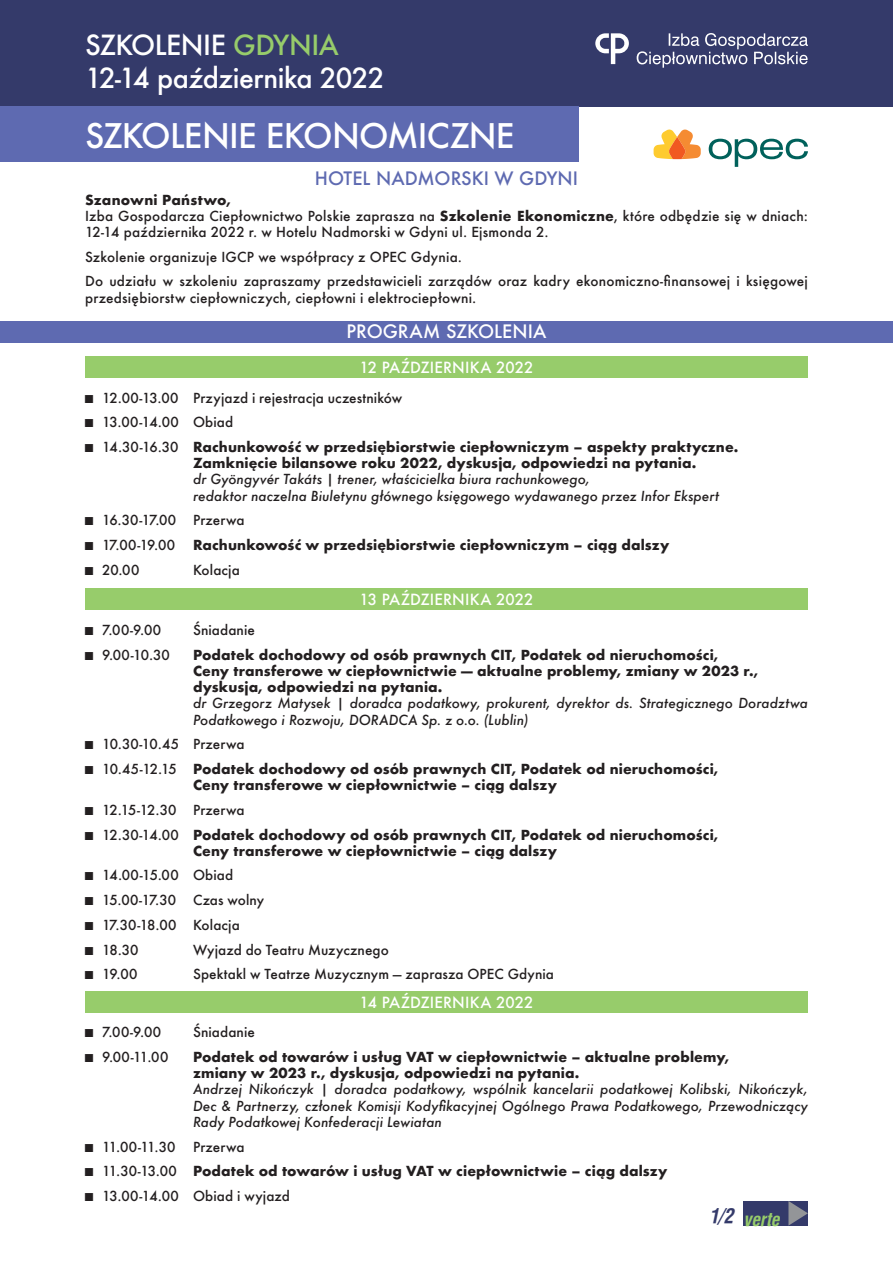
<style>
.page{position:relative;width:893px;height:1263px;background:#fff}
.page>*{position:absolute;margin:0;border:0;box-sizing:border-box;transform-origin:0 0}
.t1{font:500 33px "Futura";letter-spacing:-.02em;color:#fff}
.t2{font:500 27px "Futura";letter-spacing:-.02em;color:#fff}
.t3{font:italic 19.5px "Swiss 721 Cn AT Bold";color:#343a6a}
.t4{font:500 18px "Futura";letter-spacing:.005em;color:#5e6ab1}
.t5{font:500 18px "Futura";color:#fff}
.t6{font:italic 18px "Swiss 721 Cn AT Bold";color:#97cc6b}
.t7{font:500 15px "Futura";letter-spacing:.005em;color:#fff}
.t8{font:700 13.5px/16.2px "Futura";letter-spacing:.01em;color:#231f20}
.t9{font:500 13.5px/16.2px "Futura";letter-spacing:.015em;color:#231f20}
.t10{font:italic 500 13.5px/16.2px "Futura";color:#231f20}
.s1{color:#97cc6b}
.s2{font-weight:700}
.s3{font-weight:500}
</style>
<div class="page">
<div style="left:0;top:321px;width:893px;height:21px;background:#5e6ab1"></div>
<div style="left:85px;top:356px;width:723px;height:21px;background:#97cc6b"></div>
<div style="left:85px;top:589px;width:723px;height:21px;background:#97cc6b"></div>
<div style="left:85px;top:991px;width:723px;height:21px;background:#97cc6b"></div>
<div style="left:0;top:0;width:893px;height:106px;background:#343a6a"></div>
<svg style="left:637px;top:33px;width:171px;height:35px"></svg>
<svg style="left:595px;top:33px;width:34px;height:31px"></svg>
<div style="left:743px;top:1201px;width:65px;height:24px;background:#343a6a"></div>
<svg style="left:788px;top:1201px;width:20px;height:24px"></svg>
<div style="left:0;top:106px;width:578px;height:56px;background:#5e6ab1"></div>
<svg style="left:709px;top:139px;width:99px;height:28px"></svg>
<svg style="left:654px;top:129px;width:47px;height:30px"></svg>
<p class="t2" style="left:85px;top:27px;width:255px">SZKOLENIE <span class="s1">GDYNIA</span></p>
<p class="t2" style="left:85px;top:60px;width:301px">12-14 października 2022</p>
<p class="t1" style="left:85px;top:113px;width:431px">SZKOLENIE EKONOMICZNE</p>
<p class="t4" style="left:315px;top:166px;width:265px">HOTEL NADMORSKI W GDYNI</p>
<p class="t8" style="left:85px;top:191px;width:148px">Szanowni Państwo,</p>
<p class="t9" style="left:85px;top:207px;width:724px">Izba Gospodarcza Ciepłownictwo Polskie zaprasza na <span class="s2">Szkolenie Ekonomiczne</span>, które odbędzie się w dniach:<br>12-14 października 2022 r. w Hotelu Nadmorski w Gdyni ul. Ejsmonda 2.</p>
<p class="t9" style="left:85px;top:248px;width:378px">Szkolenie organizuje IGCP we współpracy z OPEC Gdynia.</p>
<p class="t9" style="left:85px;top:273px;width:724px">Do udziału w szkoleniu zapraszamy przedstawicieli zarządów oraz kadry ekonomiczno-finansowej i księgowej przedsiębiorstw ciepłowniczych, ciepłowni i elektrociepłowni.</p>
<p class="t5" style="left:347px;top:319px;width:201px">PROGRAM SZKOLENIA</p>
<p class="t7" style="left:359px;top:357px;width:175px">12 PAŹDZIERNIKA 2022</p>
<p class="t9" style="left:85px;top:389px;width:319px">• 12.00-13.00 Przyjazd i rejestracja uczestników</p>
<p class="t9" style="left:85px;top:414px;width:150px">• 13.00-14.00 Obiad</p>
<p class="t8" style="left:85px;top:439px;width:655px">• <span class="s3">14.30-16.30</span> Rachunkowość w przedsiębiorstwie ciepłowniczym – aspekty praktyczne.</p>
<p class="t8" style="left:193px;top:455px;width:505px">Zamknięcie bilansowe roku 2022, dyskusja, odpowiedzi na pytania.</p>
<p class="t10" style="left:193px;top:471px;width:399px">dr Gyöngyvér Takáts | trener, właścicielka biura rachunkowego,</p>
<p class="t10" style="left:193px;top:487px;width:528px">redaktor naczelna Biuletynu głównego księgowego wydawanego przez Infor Ekspert</p>
<p class="t9" style="left:85px;top:512px;width:161px">• 16.30-17.00 Przerwa</p>
<p class="t9" style="left:85px;top:537px;width:92px">• 17.00-19.00</p>
<p class="t8" style="left:193px;top:537px;width:478px">Rachunkowość w przedsiębiorstwie ciepłowniczym – ciąg dalszy</p>
<p class="t9" style="left:85px;top:561px;width:56px">• 20.00</p>
<p class="t9" style="left:193px;top:561px;width:48px">Kolacja</p>
<p class="t7" style="left:359px;top:590px;width:176px">13 PAŹDZIERNIKA 2022</p>
<p class="t9" style="left:85px;top:622px;width:78px">• 7.00-9.00</p>
<p class="t9" style="left:193px;top:622px;width:63px">Śniadanie</p>
<p class="t9" style="left:85px;top:646px;width:86px">• 9.00-10.30</p>
<p class="t8" style="left:193px;top:646px;width:527px">Podatek dochodowy od osób prawnych CIT, Podatek od nieruchomości,</p>
<p class="t8" style="left:193px;top:663px;width:567px">Ceny transferowe w ciepłownictwie — aktualne problemy, zmiany w 2023 r., dyskusja, odpowiedzi na pytania.</p>
<p class="t10" style="left:193px;top:695px;width:616px">dr Grzegorz Matysek | doradca podatkowy, prokurent, dyrektor ds. Strategicznego Doradztwa<br>Podatkowego i Rozwoju, DORADCA Sp. z o.o. (Lublin)</p>
<p class="t9" style="left:85px;top:736px;width:161px">• 10.30-10.45 Przerwa</p>
<p class="t8" style="left:85px;top:761px;width:635px">• <span class="s3">10.45-12.15</span> Podatek dochodowy od osób prawnych CIT, Podatek od nieruchomości,</p>
<p class="t8" style="left:193px;top:777px;width:365px">Ceny transferowe w ciepłownictwie – ciąg dalszy</p>
<p class="t9" style="left:85px;top:801px;width:161px">• 12.15-12.30 Przerwa</p>
<p class="t8" style="left:85px;top:826px;width:635px">• <span class="s3">12.30-14.00</span> Podatek dochodowy od osób prawnych CIT, Podatek od nieruchomości,</p>
<p class="t8" style="left:193px;top:842px;width:365px">Ceny transferowe w ciepłownictwie – ciąg dalszy</p>
<p class="t9" style="left:85px;top:867px;width:150px">• 14.00-15.00 Obiad</p>
<p class="t9" style="left:85px;top:892px;width:181px">• 15.00-17.30 Czas wolny</p>
<p class="t9" style="left:85px;top:916px;width:156px">• 17.30-18.00 Kolacja</p>
<p class="t9" style="left:85px;top:941px;width:55px">• 18.30</p>
<p class="t9" style="left:193px;top:941px;width:197px">Wyjazd do Teatru Muzycznego</p>
<p class="t9" style="left:85px;top:966px;width:54px">• 19.00</p>
<p class="t9" style="left:193px;top:966px;width:362px">Spektakl w Teatrze Muzycznym — zaprasza OPEC Gdynia</p>
<p class="t7" style="left:359px;top:992px;width:176px">14 PAŹDZIERNIKA 2022</p>
<p class="t9" style="left:85px;top:1024px;width:78px">• 7.00-9.00</p>
<p class="t9" style="left:193px;top:1024px;width:63px">Śniadanie</p>
<p class="t9" style="left:85px;top:1049px;width:85px">• 9.00-11.00</p>
<p class="t8" style="left:193px;top:1049px;width:538px">Podatek od towarów i usług VAT w ciepłownictwie – aktualne problemy, zmiany w 2023 r., dyskusja, odpowiedzi na pytania.</p>
<p class="t10" style="left:193px;top:1081px;width:616px;text-align:justify">Andrzej Nikończyk | doradca podatkowy, wspólnik kancelarii podatkowej Kolibski, Nikończyk, Dec &amp; Partnerzy, członek Komisji Kodyfikacyjnej Ogólnego Prawa Podatkowego, Przewodniczący Rady Podatkowej Konfederacji Lewiatan</p>
<p class="t9" style="left:85px;top:1138px;width:92px">• 11.00-11.30</p>
<p class="t9" style="left:193px;top:1138px;width:53px">Przerwa</p>
<p class="t8" style="left:85px;top:1163px;width:584px">• <span class="s3">11.30-13.00</span> Podatek od towarów i usług VAT w ciepłownictwie – ciąg dalszy</p>
<p class="t9" style="left:85px;top:1188px;width:206px">• 13.00-14.00 Obiad i wyjazd</p>
<p class="t3" style="left:709px;top:1204px;width:26px">1/2</p>
<p class="t6" style="left:743px;top:1208px;width:37px">verte</p>
</div>
